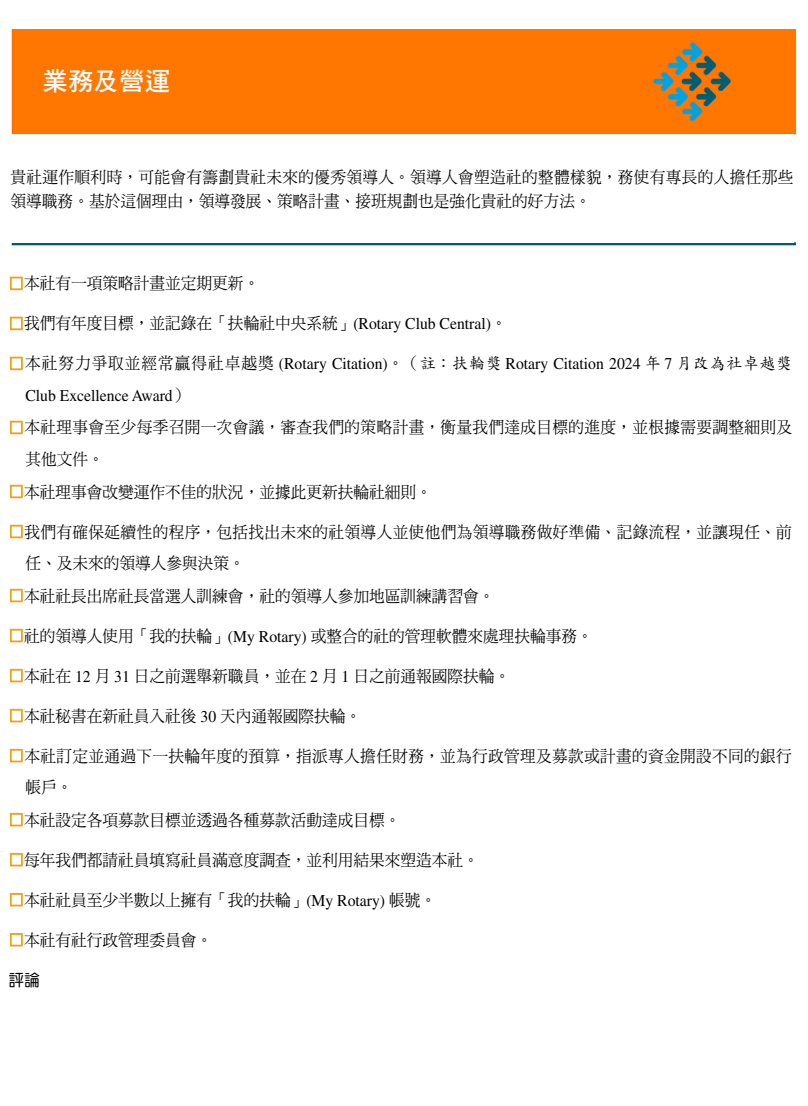
<style>
.page{position:relative;width:808px;height:1106px;background:#fff}
.page>*{position:absolute;margin:0;border:0;box-sizing:border-box;transform-origin:0 0}
.t1{font:25.5px "DF Hei Std W7";color:#fff}
.t2{font:16.5px/32px "DF Ming Std W5";letter-spacing:.02em;color:#000;scale:.95 1}
.t3{font:16.5px "DF Ming Std W5";color:#000;scale:.95 1}
.t4{font:16.5px/31.5px "Times LT Std";color:#000;scale:.95 1}
.t5{font:16.5px "DF Yuan Std W5";color:#000;scale:.95 1}
.s1{font-family:"Times LT Std"}
.s2{font-family:"DF Ming Std W5"}
.s3{font-family:"DF Kai Shu Std W5"}
</style>
<div class="page">
<img style="left:11px;top:30px;width:786px;height:216px">
<div style="left:11px;top:135px;width:782px;height:108px;background:#fff"></div>
<svg style="left:9px;top:276px;width:14px;height:15px"></svg>
<svg style="left:9px;top:316px;width:14px;height:15px"></svg>
<svg style="left:9px;top:356px;width:14px;height:15px"></svg>
<svg style="left:9px;top:420px;width:14px;height:15px"></svg>
<svg style="left:9px;top:484px;width:14px;height:15px"></svg>
<svg style="left:9px;top:524px;width:14px;height:15px"></svg>
<svg style="left:9px;top:588px;width:14px;height:15px"></svg>
<svg style="left:9px;top:628px;width:14px;height:15px"></svg>
<svg style="left:9px;top:668px;width:14px;height:15px"></svg>
<svg style="left:9px;top:708px;width:14px;height:15px"></svg>
<svg style="left:9px;top:748px;width:14px;height:15px"></svg>
<svg style="left:9px;top:812px;width:14px;height:15px"></svg>
<svg style="left:9px;top:852px;width:14px;height:15px"></svg>
<svg style="left:9px;top:893px;width:14px;height:14px"></svg>
<svg style="left:9px;top:933px;width:14px;height:14px"></svg>
<h1 class="t1" style="left:43px;top:67px;width:129px">業務及營運</h1>
<p class="t2" style="left:11px;top:165px;width:826px;line-height:23.5px">貴社運作順利時，可能會有籌劃貴社未來的優秀領導人。領導人會塑造社的整體樣貌，務使有專長的人擔任那些領導職務。基於這個理由，領導發展、策略計畫、接班規劃也是強化貴社的好方法。</p>
<p class="t3" style="left:24px;top:274px;width:249px">本社有一項策略計畫並定期更新。</p>
<p class="t3" style="left:24px;top:314px;width:509px">我們有年度目標，並記錄在「扶輪社中央系統」<span class="s1">(Rotary Club Central)</span>。</p>
<p class="t4" style="left:25px;top:348px;width:809px"><span class="s2">本社努力爭取並經常贏得社卓越獎</span> (Rotary Citation)<span class="s2">。</span><span class="s3">（註：扶輪獎</span> Rotary Citation 2024 <span class="s3">年</span> 7 <span class="s3">月改為社卓越獎<br></span>Club Excellence Award<span class="s3">）</span></p>
<p class="t2" style="left:24px;top:411px;width:810px">本社理事會至少每季召開一次會議，審查我們的策略計畫，衡量我們達成目標的進度，並根據需要調整細則及其他文件。<br>本社理事會改變運作不佳的狀況，並據此更新扶輪社細則。</p>
<p class="t2" style="left:24px;top:515px;width:809px">我們有確保延續性的程序，包括找出未來的社領導人並使他們為領導職務做好準備、記錄流程，並讓現任、前任、及未來的領導人參與決策。<br>本社社長出席社長當選人訓練會，社的領導人參加地區訓練講習會。</p>
<p class="t3" style="left:24px;top:626px;width:600px">社的領導人使用「我的扶輪」<span class="s1">(My Rotary)</span> 或整合的社的管理軟體來處理扶輪事務。</p>
<p class="t3" style="left:24px;top:666px;width:513px">本社在 <span class="s1">12</span> 月 <span class="s1">31</span> 日之前選舉新職員，並在 <span class="s1">2</span> 月 <span class="s1">1</span> 日之前通報國際扶輪。</p>
<p class="t3" style="left:24px;top:706px;width:356px">本社秘書在新社員入社後 <span class="s1">30</span> 天內通報國際扶輪。</p>
<p class="t2" style="left:24px;top:739px;width:809px">本社訂定並通過下一扶輪年度的預算，指派專人擔任財務，並為行政管理及募款或計畫的資金開設不同的銀行帳戶。<br>本社設定各項募款目標並透過各種募款活動達成目標。</p>
<p class="t3" style="left:24px;top:850px;width:480px">每年我們都請社員填寫社員滿意度調查，並利用結果來塑造本社。</p>
<p class="t3" style="left:24px;top:890px;width:435px">本社社員至少半數以上擁有「我的扶輪」<span class="s1">(My Rotary)</span> 帳號。</p>
<p class="t3" style="left:24px;top:930px;width:200px">本社有社行政管理委員會。</p>
<p class="t5" style="left:9px;top:970px;width:35px">評論</p>
</div>
